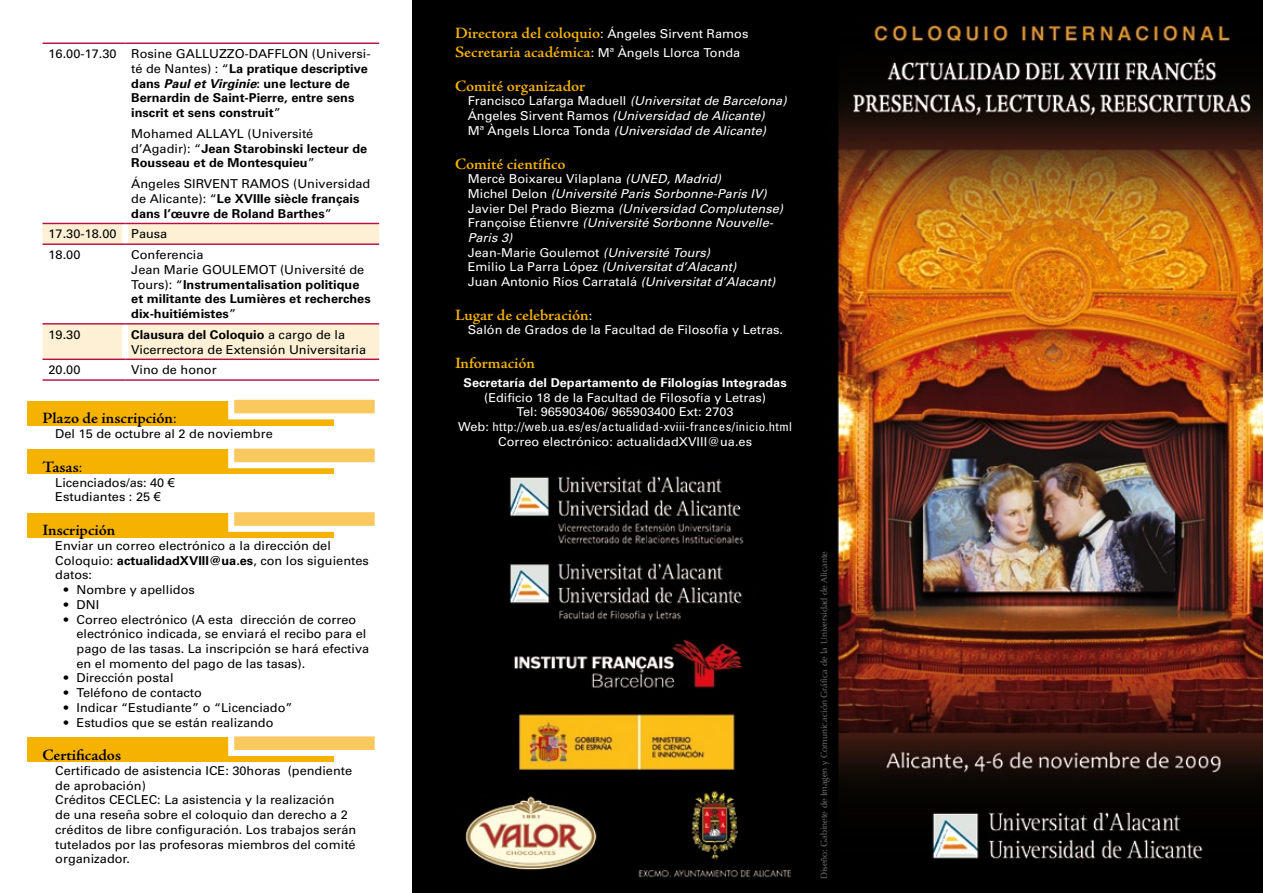
<style>
.page{position:relative;width:1263px;height:893px;background:#fff}
.page>*{position:absolute;margin:0;border:0;box-sizing:border-box;transform-origin:0 0}
.t1{font:600 15.9px "Adobe Jenson Pro";letter-spacing:-.005em;color:#f5b200;scale:1.04 1}
.t2{font:600 15.9px "Adobe Jenson Pro";color:#000;scale:1.04 1}
.t3{font:12.3px/14.7px "Univers";color:#000;scale:1.04 1}
.t4{font:700 12.3px/14.7px "Univers";color:#000;scale:1.04 1}
.t5{font:italic 12.3px/14.7px "Univers";color:#fff;scale:1.04 1}
.t6{font:12.3px/14.7px "Univers";color:#fff;text-align:center;scale:1.04 1}
.t7{font:700 12.3px "Univers";color:#fff;scale:1.04 1}
.t8{font:9px "Optima";color:#7b7c7e}
.s1{font-weight:400}
.s2{font-style:italic}
.s3{font-weight:700}
.s4{font-family:"Univers";font-weight:400;font-size:12.3px}
.s5{font-family:"Arial"}
.s6{font-family:"Univers";font-weight:400;font-size:12.3px;color:#fff}
.s7{font-family:"Adobe Jenson Pro";font-weight:600;font-size:15.9px;color:#f5b200}
.s8{font-style:normal}
.s9{font-stretch:condensed}
</style>
<div class="page">
<div style="left:27px;top:401px;width:306px;height:24px;background:#f5b200"></div>
<div style="left:27px;top:450px;width:306px;height:24px;background:#f5b200"></div>
<div style="left:27px;top:513px;width:306px;height:24px;background:#f5b200"></div>
<div style="left:27px;top:738px;width:306px;height:24px;background:#f5b200"></div>
<div style="left:228px;top:394px;width:153px;height:25px;background:#f9c85f;border:6px solid #fff"></div>
<div style="left:228px;top:443px;width:153px;height:25px;background:#f9c85f;border:6px solid #fff"></div>
<div style="left:228px;top:506px;width:153px;height:26px;background:#f9c85f;border:6px solid #fff"></div>
<div style="left:228px;top:730px;width:153px;height:26px;background:#f9c85f;border:6px solid #fff"></div>
<img style="left:412px;top:0;width:851px;height:893px">
<svg style="left:43px;top:224px;width:336px;height:135px"></svg>
<div style="left:122px;top:224px;width:6px;height:19px;background:#fff"></div>
<div style="left:122px;top:245px;width:6px;height:78px;background:#fff"></div>
<div style="left:122px;top:325px;width:6px;height:34px;background:#fff"></div>
<hr style="left:43px;top:43px;width:82px;height:1px;background:#b71042">
<hr style="left:125px;top:43px;width:254px;height:1px;background:#b71042">
<hr style="left:43px;top:223px;width:82px;height:1px;background:#b71042">
<hr style="left:125px;top:223px;width:254px;height:1px;background:#b71042">
<hr style="left:43px;top:243px;width:82px;height:2px;background:#b71042">
<hr style="left:125px;top:243px;width:254px;height:2px;background:#b71042">
<hr style="left:43px;top:323px;width:82px;height:2px;background:#b71042">
<hr style="left:125px;top:323px;width:254px;height:2px;background:#b71042">
<hr style="left:43px;top:359px;width:82px;height:1px;background:#b71042">
<hr style="left:125px;top:359px;width:254px;height:1px;background:#b71042">
<hr style="left:43px;top:379px;width:82px;height:2px;background:#b71042">
<hr style="left:125px;top:379px;width:254px;height:2px;background:#b71042">
<p class="t4" style="left:131px;top:47px;width:232px;text-indent:-83px"><span class="s1">16.00-17.30 Rosine GALLUZZO-DAFFLON (Universi&shy;té de Nantes) : “</span>La pratique descriptive dans <span class="s2">Paul et Virginie</span>: une lecture de Bernardin de Saint-Pierre, entre sens inscrit et sens construit<span class="s1">”</span></p>
<p class="t4" style="left:131px;top:126px;width:228px"><span class="s1">Mohamed ALLAYL (Université d’Agadir): “</span>Jean Starobinski lecteur de<br>Rousseau et de Montesquieu<span class="s1">”</span></p>
<p class="t4" style="left:131px;top:177px;width:231px"><span class="s1">Ángeles SIRVENT RAMOS (Universidad de Alicante): “</span>Le XVIIIe siècle français dans l’œuvre de Roland Barthes<span class="s1">”</span></p>
<p class="t3" style="left:49px;top:224px;width:116px;line-height:20.7px">17.30-18.00 Pausa<br>18.00</p>
<p class="t4" style="left:131px;top:248px;width:232px"><span class="s1">Conferencia<br>Jean Marie GOULEMOT (Université de<br>Tours): “</span>Instrumentalisation politique et militante des Lumières et recherches dix-huitiémistes<span class="s1">”</span></p>
<p class="t3" style="left:49px;top:327px;width:32px">19.30</p>
<p class="t3" style="left:131px;top:327px;width:227px"><span class="s3">Clausura del Coloquio</span> a cargo de la<br>Vicerrectora de Extensión Universitaria</p>
<p class="t3" style="left:49px;top:363px;width:32px">20.00</p>
<p class="t3" style="left:131px;top:363px;width:84px">Vino de honor</p>
<p class="t2" style="left:43px;top:409px;width:131px">Plazo de inscripción<span class="s4">:</span></p>
<p class="t3" style="left:55px;top:427px;width:211px">Del 15 de octubre al 2 de noviembre</p>
<p class="t2" style="left:43px;top:458px;width:40px">Tasas<span class="s4">:</span></p>
<p class="t3" style="left:55px;top:475px;width:117px">Licenciados/as: 40 <span class="s5">€<br></span>Estudiantes : 25 <span class="s5">€</span></p>
<p class="t2" style="left:43px;top:521px;width:72px">Inscripción</p>
<p class="t3" style="left:55px;top:538px;width:303px">Enviar un correo electrónico a la dirección del<br>Coloquio: <span class="s3">actualidadXVIII@ua.es</span>, con los siguientes datos:</p>
<p class="t3" style="left:64px;top:582px;width:128px">• Nombre y apellidos</p>
<p class="t3" style="left:64px;top:597px;width:36px">• DNI</p>
<p class="t3" style="left:77px;top:612px;width:283px;text-indent:-13px">• Correo electrónico (A esta dirección de correo electrónico indicada, se enviará el recibo para el pago de las tasas. La inscripción se hará efectiva en el momento del pago de las tasas).</p>
<p class="t3" style="left:64px;top:671px;width:107px">• Dirección postal</p>
<p class="t3" style="left:64px;top:685px;width:134px">• Teléfono de contacto</p>
<p class="t3" style="left:64px;top:700px;width:222px">• Indicar “Estudiante” o “Licenciado”</p>
<p class="t3" style="left:64px;top:715px;width:203px">• Estudios que se están realizando</p>
<p class="t2" style="left:43px;top:746px;width:77px">Certificados</p>
<p class="t3" style="left:55px;top:763px;width:291px">Certificado de asistencia ICE: 30horas (pendiente de aprobación)<br>Créditos CECLEC: La asistencia y la realización<br>de una reseña sobre el coloquio dan derecho a 2 créditos de libre configuración. Los trabajos serán tutelados por las profesoras miembros del comité organizador.</p>
<p class="t1" style="left:455px;top:24px;width:284px">Directora del coloquio<span class="s6">: Ángeles Sirvent Ramos</span></p>
<p class="t6" style="left:455px;top:45px;width:276px"><span class="s7">Secretaria académica</span>: Mª Àngels Llorca Tonda</p>
<p class="t1" style="left:455px;top:77px;width:127px">Comité organizador</p>
<p class="t5" style="left:468px;top:94px;width:308px"><span class="s8">Francisco Lafarga Maduell</span> (Universitat de Barcelona)<br><span class="s8">Ángeles Sirvent Ramos</span> (Universidad de Alicante)<br><span class="s8">Mª Àngels Llorca Tonda</span> (Universidad de Alicante)</p>
<p class="t1" style="left:455px;top:155px;width:108px">Comité científico</p>
<p class="t5" style="left:468px;top:172px;width:305px"><span class="s8">Mercè Boixareu Vilaplana</span> (UNED, Madrid)<br><span class="s8">Michel Delon</span> (Université Paris Sorbonne-Paris IV)<br><span class="s8">Javier Del Prado Biezma</span> (Universidad Complutense)<br><span class="s8">Françoise Étienvre</span> (Université Sorbonne Nouvelle-Paris 3)<br><span class="s8">Jean-Marie Goulemot</span> (Université Tours)<br><span class="s8">Emilio La Parra López</span> (Universitat d’Alacant)<br><span class="s8">Juan Antonio Ríos Carratalá</span> (Universitat d’Alacant)</p>
<p class="t1" style="left:455px;top:306px;width:133px">Lugar de celebración<span class="s6">:</span></p>
<p class="t6" style="left:468px;top:323px;width:305px">Salón de Grados de la Facultad de Filosofía y Letras.</p>
<p class="t1" style="left:455px;top:354px;width:79px">Información</p>
<p class="t7" style="left:463px;top:375px;width:312px">Secretaría del Departamento de Filologías Integradas</p>
<p class="t6" style="left:458px;top:390px;width:322px">(Edificio 18 de la Facultad de Filosofía y Letras)<br>Tel: 965903406/ 965903400 Ext: 2703<br>Web: <span class="s9">http://web.ua.es/es/actualidad-xviii-frances/inicio.html </span>Correo electrónico: actualidadXVIII@ua.es</p>
<p class="t8" style="left:819px;top:879px;width:330px;rotate:-90deg">Diseño: Gabinete de Imagen y Comunicación Gráfica de la Universidad de Alicante</p>
</div>
